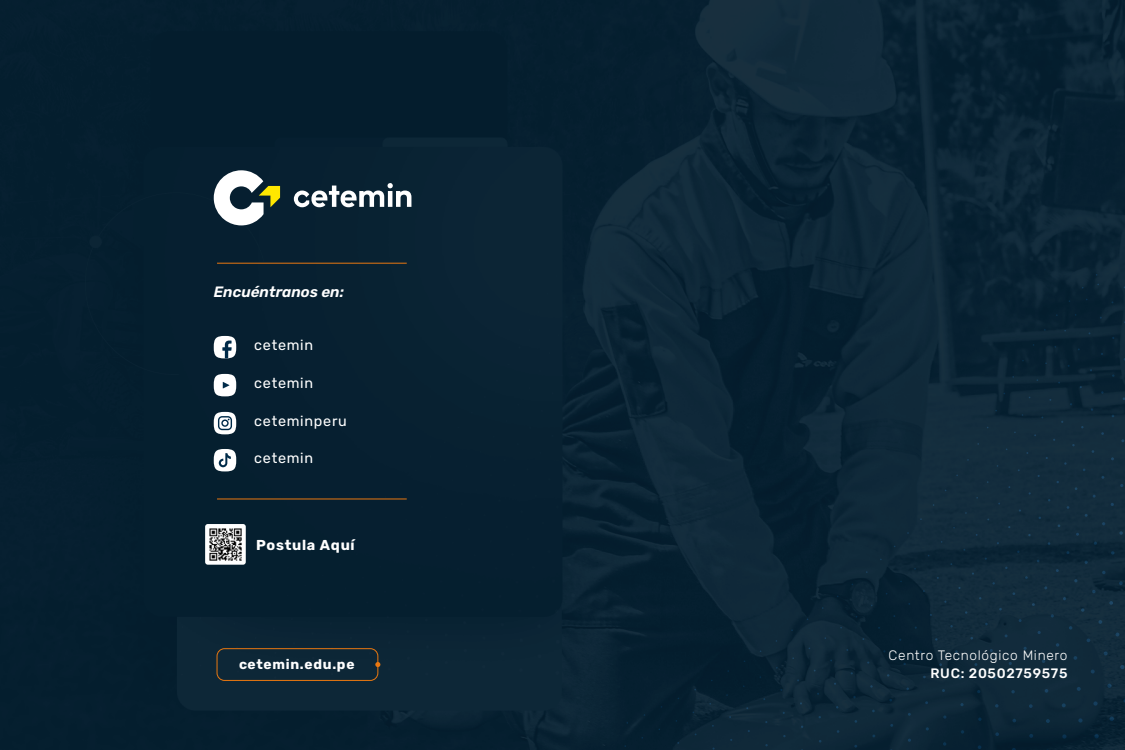
<style>
.page{position:relative;width:1125px;height:750px;background:#fff}
.page>*{position:absolute;margin:0;border:0;box-sizing:border-box;transform-origin:0 0}
.t1{font:italic 600 15px "Rubik";color:#fff}
.t2{font:14.38px "Rubik";letter-spacing:.05em;color:#fff}
.t3{font:700 14.38px "Rubik";letter-spacing:.05em;color:#fff}
.t4{font:700 13.75px "Rubik";letter-spacing:.05em;color:#fff}
.t5{font:300 13.62px "Rubik";letter-spacing:.05em;color:#fff}
.t6{font:500 13.62px "Rubik";letter-spacing:.05em;color:#fff}
</style>
<div class="page">
<img style="left:0;top:0;width:1125px;height:750px">
<svg style="left:1110px;top:717px;width:4px;height:4px"></svg>
<svg style="left:1107px;top:684px;width:5px;height:4px"></svg>
<svg style="left:1120px;top:665px;width:5px;height:4px"></svg>
<svg style="left:1104px;top:651px;width:4px;height:4px"></svg>
<svg style="left:1115px;top:633px;width:4px;height:4px"></svg>
<svg style="left:1099px;top:620px;width:3px;height:4px"></svg>
<svg style="left:1109px;top:601px;width:4px;height:4px"></svg>
<svg style="left:1119px;top:581px;width:4px;height:4px"></svg>
<svg style="left:1102px;top:571px;width:4px;height:3px"></svg>
<svg style="left:1111px;top:551px;width:3px;height:4px"></svg>
<svg style="left:1119px;top:531px;width:4px;height:4px"></svg>
<div style="left:624px;top:284px;width:475px;height:463px;background:#0c2535"></div>
<svg style="left:626px;top:274px;width:471px;height:450px;background:#0c2536"></svg>
<svg style="left:294px;top:183px;width:117px;height:24px"></svg>
<svg style="left:214px;top:170px;width:66px;height:55px"></svg>
<div style="left:214px;top:374px;width:22px;height:22px;background:#fff;border-radius:50%"></div>
<svg style="left:223px;top:382px;width:6px;height:6px"></svg>
<div style="left:214px;top:412px;width:22px;height:22px;background:#fff;border-radius:50%"></div>
<svg style="left:218px;top:416px;width:14px;height:14px"></svg>
<div style="left:214px;top:336px;width:22px;height:22px;background:#fff;border-radius:50%"></div>
<svg style="left:222px;top:341px;width:10px;height:17px"></svg>
<img style="left:205px;top:524px;width:41px;height:41px">
<div style="left:214px;top:449px;width:22px;height:22px;background:#fff;border-radius:50%"></div>
<svg style="left:219px;top:453px;width:12px;height:14px"></svg>
<div style="left:217px;top:648px;width:161px;height:33px;border:1px solid #ea7810;border-radius:8px"></div>
<svg style="left:375px;top:662px;width:5px;height:5px"></svg>
<hr style="left:217px;top:499px;width:190px;height:1px;background:#ea7810">
<hr style="left:217px;top:263px;width:190px;height:1px;background:#ea7810">
<p class="t1" style="left:214px;top:281px;width:132px">Encuéntranos en:</p>
<p class="t2" style="left:254px;top:334px;width:60px">cetemin</p>
<p class="t2" style="left:254px;top:372px;width:60px">cetemin</p>
<p class="t2" style="left:254px;top:410px;width:94px">ceteminperu</p>
<p class="t2" style="left:254px;top:447px;width:60px">cetemin</p>
<p class="t3" style="left:256px;top:537px;width:100px">Postula Aquí</p>
<p class="t4" style="left:239px;top:656px;width:117px">cetemin.edu.pe</p>
<p class="t5" style="left:889px;top:646px;width:180px">Centro Tecnológico Minero</p>
<p class="t6" style="left:930px;top:663px;width:139px">RUC: 20502759575</p>
</div>
